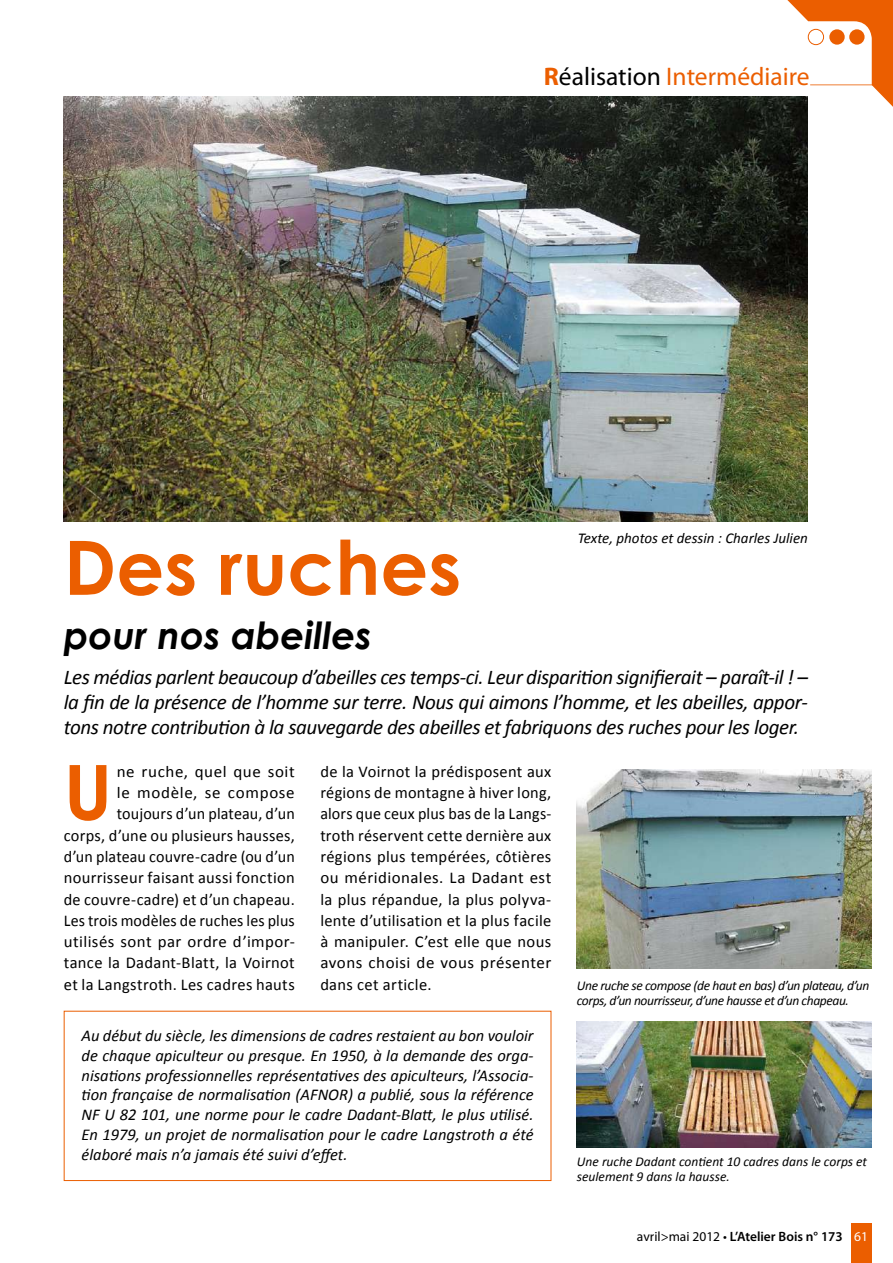
<style>
.page{position:relative;width:893px;height:1263px;background:#fff}
.page>*{position:absolute;margin:0;border:0;box-sizing:border-box;transform-origin:0 0}
.t1{font:700 75.75px "Century Gothic";color:#eb5e00}
.t2{font:700 75px "Century Gothic";color:#eb5e00}
.t3{font:italic 700 37.5px "Century Gothic";color:#000}
.t4{font:25.5px "Myriad Pro";color:#eb5e00}
.t5{font:italic 21px/25.2px "Calibri";letter-spacing:-.02em;color:#000;text-align:justify}
.t6{font:16.5px/21.3px "Calibri";letter-spacing:.02em;color:#000;text-align:right}
.t7{font:italic 16.5px/19.8px "Calibri";color:#000;text-align:justify}
.t8{font:italic 15px "Calibri";color:#000}
.t9{font:italic 13.5px/15px "Calibri";letter-spacing:-.03em;color:#000}
.t10{font:italic 13.5px/15px "Calibri";color:#000}
.t11{font:600 13.5px "Myriad Pro";color:#000}
.s1{font-weight:700}
.s2{color:#000}
.s3{font-weight:400}
.s4{font-weight:400;color:#fff}
</style>
<div class="page">
<div style="left:851px;top:1223px;width:21px;height:40px;background:#eb5e00"></div>
<svg style="left:767px;top:0;width:126px;height:107px"></svg>
<div style="left:849px;top:29px;width:16px;height:16px;background:#eb5e00;border-radius:50%"></div>
<div style="left:829px;top:29px;width:16px;height:16px;background:#eb5e00;border-radius:50%"></div>
<div style="left:808px;top:29px;width:16px;height:16px;border:1px solid #eb5e00;border-radius:50%"></div>
<img style="left:64px;top:97px;width:744px;height:425px">
<div style="left:64px;top:1011px;width:487px;height:170px;border:1px solid #eb5e00"></div>
<img style="left:577px;top:769px;width:295px;height:199px">
<img style="left:577px;top:1021px;width:294px;height:126px">
<h3 class="t4" style="left:544px;top:61px;width:267px"><span class="s1">R</span><span class="s2">éalisation</span> Intermédiaire</h3>
<p class="t8" style="left:578px;top:529px;width:231px">Texte, photos et dessin : Charles Julien</p>
<h2 class="t2" style="left:64px;top:520px;width:399px">Des ruches</h2>
<h3 class="t3" style="left:64px;top:611px;width:310px">pour nos abeilles</h3>
<p class="t5" style="left:64px;top:663px;width:746px">Les médias parlent beaucoup d’abeilles ces temps-ci. Leur disparition signifierait – paraît-il ! – la fin de la présence de l’homme sur terre. Nous qui aimons l’homme, et les abeilles, appor&shy;tons notre contribution à la sauvegarde des abeilles et fabriquons des ruches pour les loger.</p>
<h1 class="t1" style="left:64px;top:744px;width:50px">U</h1>
<p class="t6" style="left:64px;top:760px;width:233px">ne ruche, quel que soit<br>le modèle, se compose toujours d’un plateau, d’un<br>corps, d’une ou plusieurs hausses, d’un plateau couvre-cadre (ou d’un nourrisseur faisant aussi fonction de couvre-cadre) et d’un chapeau.<br>Les trois modèles de ruches les plus utilisés sont par ordre d’impor&shy;tance la Dadant-Blatt, la Voirnot et la Langstroth. Les cadres hauts</p>
<p class="t6" style="left:320px;top:760px;width:233px;text-align:justify">de la Voirnot la prédisposent aux régions de montagne à hiver long, alors que ceux plus bas de la Langs&shy;troth réservent cette dernière aux régions plus tempérées, côtières ou méridionales. La Dadant est la plus répandue, la plus polyva&shy;lente d’utilisation et la plus facile à manipuler. C’est elle que nous avons choisi de vous présenter dans cet article.</p>
<p class="t7" style="left:82px;top:1025px;width:454px">Au début du siècle, les dimensions de cadres restaient au bon vouloir de chaque apiculteur ou presque. En 1950, à la demande des orga&shy;nisations professionnelles représentatives des apiculteurs, l’Associa&shy;tion française de normalisation (AFNOR) a publié, sous la référence NF U 82 101, une norme pour le cadre Dadant-Blatt, le plus utilisé.<br>En 1979, un projet de normalisation pour le cadre Langstroth a été élaboré mais n’a jamais été suivi d’effet.</p>
<p class="t9" style="left:577px;top:977px;width:294px">Une ruche se compose (de haut en bas) d’un plateau, d’un corps, d’un nourrisseur, d’une hausse et d’un chapeau.</p>
<p class="t10" style="left:577px;top:1153px;width:292px">Une ruche Dadant contient 10 cadres dans le corps et seulement 9 dans la hausse.</p>
<p class="t11" style="left:637px;top:1228px;width:233px"><span class="s3">avril&gt;mai 2012 •</span> L’Atelier Bois n° 173 <span class="s4">61</span></p>
</div>
